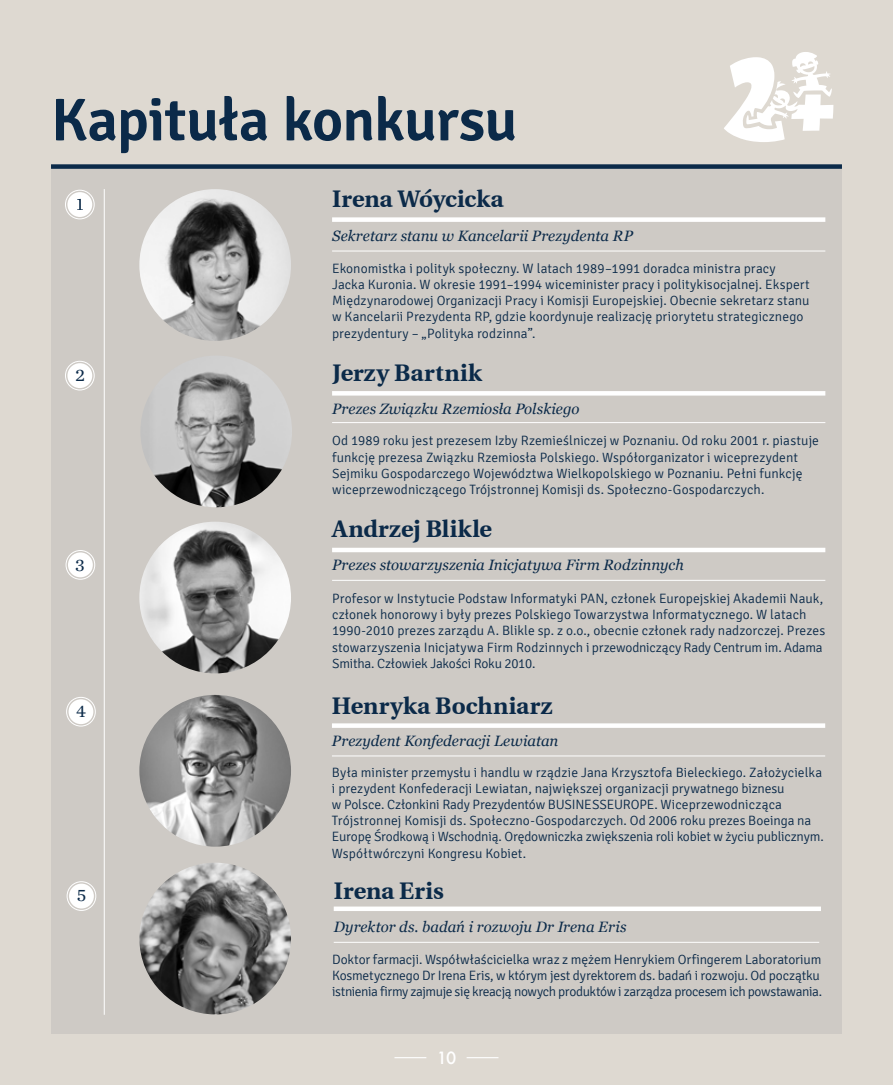
<style>
.page{position:relative;width:893px;height:1085px;background:#fff}
.page>*{position:absolute;margin:0;border:0;box-sizing:border-box;transform-origin:0 0}
.t1{font:600 60px "Signika";color:#0b2a49}
.t2{font:700 24px "Utopia";letter-spacing:.005em;color:#0b2a49}
.t3{font:18px "Chronicle Text G1";color:#0b2a49}
.t4{font:500 16.5px "Futura";color:#fff}
.t5{font:italic 15px "Georgia";color:#0b2a49}
.t6{font:300 13.5px/16.2px "Signika";letter-spacing:.005em;color:#0b2a49}
.t7{font:300 13.5px/16.2px "Signika";letter-spacing:-.015em;color:#0b2a49}
</style>
<div class="page">
<div style="left:0;top:0;width:893px;height:1084px;background:#ded9d1"></div>
<div style="left:51px;top:166px;width:791px;height:867px;background:#cecac5"></div>
<div style="left:51px;top:164px;width:791px;height:5px;background:#0b2a49"></div>
<img style="left:139px;top:189px;width:152px;height:152px;border-radius:76px">
<div style="left:332px;top:217px;width:493px;height:5px;background:#fff"></div>
<hr style="left:332px;top:250px;width:493px;height:1px;background:#fff">
<div style="left:67px;top:192px;width:25px;height:25px;background:#fff;border-radius:50%"></div>
<div style="left:65px;top:190px;width:29px;height:29px;border:1px solid #fff;border-radius:50%"></div>
<svg style="left:77px;top:199px;width:6px;height:11px"></svg>
<hr style="left:104px;top:189px;width:1px;height:825px;background:#fff">
<div style="left:68px;top:552px;width:25px;height:25px;background:#fff;border-radius:50%"></div>
<div style="left:66px;top:550px;width:29px;height:29px;border:1px solid #fff;border-radius:50%"></div>
<hr style="left:332px;top:391px;width:493px;height:4px;background:#fff">
<hr style="left:332px;top:422px;width:493px;height:1px;background:#fff">
<img style="left:140px;top:355px;width:152px;height:152px;border-radius:76px">
<div style="left:67px;top:363px;width:25px;height:25px;background:#fff;border-radius:50%"></div>
<div style="left:65px;top:361px;width:29px;height:29px;border:1px solid #fff;border-radius:50%"></div>
<img style="left:139px;top:694px;width:152px;height:152px;border-radius:76px">
<svg style="left:332px;top:723px;width:493px;height:4px;background:#fafaf9"></svg>
<hr style="left:332px;top:755px;width:493px;height:1px;background:#fff">
<div style="left:69px;top:699px;width:24px;height:25px;background:#fff;border-radius:50%"></div>
<div style="left:66px;top:697px;width:29px;height:29px;border:1px solid #fff;border-radius:50%"></div>
<svg style="left:724px;top:52px;width:109px;height:90px"></svg>
<img style="left:139px;top:521px;width:152px;height:152px;border-radius:76px">
<div style="left:332px;top:547px;width:493px;height:5px;background:#fff"></div>
<hr style="left:332px;top:580px;width:493px;height:1px;background:#fff">
<hr style="left:394px;top:1056px;width:32px;height:2px;background:#fff">
<hr style="left:467px;top:1056px;width:31px;height:2px;background:#fff">
<svg style="left:334px;top:906px;width:487px;height:4px;background:#f8f7f6"></svg>
<hr style="left:334px;top:941px;width:485px;height:1px;background:#fff">
<img style="left:139px;top:862px;width:152px;height:152px;border-radius:76px">
<div style="left:69px;top:883px;width:25px;height:25px;background:#fff;border-radius:50%"></div>
<div style="left:67px;top:881px;width:29px;height:29px;border:1px solid #fff;border-radius:50%"></div>
<h1 class="t1" style="left:51px;top:85px;width:468px">Kapituła konkursu</h1>
<h2 class="t2" style="left:332px;top:185px;width:173px">Irena Wóycicka</h2>
<p class="t5" style="left:332px;top:225px;width:302px">Sekretarz stanu w Kancelarii Prezydenta RP</p>
<h3 class="t3" style="left:75px;top:361px;width:11px">2</h3>
<h3 class="t3" style="left:75px;top:551px;width:11px">3</h3>
<h3 class="t3" style="left:76px;top:697px;width:11px">4</h3>
<h3 class="t3" style="left:77px;top:881px;width:11px">5</h3>
<p class="t6" style="left:332px;top:260px;width:479px">Ekonomistka i polityk społeczny. W latach 1989–1991 doradca ministra pracy Jacka Kuronia. W okresie 1991–1994 wiceminister pracy i politykisocjalnej. Ekspert Międzynarodowej Organizacji Pracy i Komisji Europejskiej. Obecnie sekretarz stanu w Kancelarii Prezydenta RP, gdzie koordynuje realizację priorytetu strategicznego prezydentury – „Polityka rodzinna”.</p>
<h2 class="t2" style="left:332px;top:358px;width:152px">Jerzy Bartnik</h2>
<p class="t5" style="left:332px;top:398px;width:249px">Prezes Związku Rzemiosła Polskiego</p>
<p class="t6" style="left:332px;top:433px;width:488px">Od 1989 roku jest prezesem Izby Rzemieślniczej w Poznaniu. Od roku 2001 r. piastuje funkcję prezesa Związku Rzemiosła Polskiego. Współorganizator i wiceprezydent Sejmiku Gospodarczego Województwa Wielkopolskiego w Poznaniu. Pełni funkcję wiceprzewodniczącego Trójstronnej Komisji ds. Społeczno-Gospodarczych.</p>
<h2 class="t2" style="left:332px;top:515px;width:161px">Andrzej Blikle</h2>
<p class="t5" style="left:332px;top:554px;width:353px">Prezes stowarzyszenia Inicjatywa Firm Rodzinnych</p>
<p class="t6" style="left:332px;top:590px;width:495px">Profesor w Instytucie Podstaw Informatyki PAN, członek Europejskiej Akademii Nauk, członek honorowy i były prezes Polskiego Towarzystwa Informatycznego. W latach 1990-2010 prezes zarządu A. Blikle sp. z o.o., obecnie członek rady nadzorczej. Prezes stowarzyszenia Inicjatywa Firm Rodzinnych i przewodniczący Rady Centrum im. Adama Smitha. Człowiek Jakości Roku 2010.</p>
<h2 class="t2" style="left:332px;top:691px;width:222px">Henryka Bochniarz</h2>
<p class="t5" style="left:332px;top:729px;width:228px">Prezydent Konfederacji Lewiatan</p>
<p class="t6" style="left:332px;top:764px;width:493px">Była minister przemysłu i handlu w rządzie Jana Krzysztofa Bieleckiego. Założycielka i prezydent Konfederacji Lewiatan, największej organizacji prywatnego biznesu<br>w Polsce. Członkini Rady Prezydentów BUSINESSEUROPE. Wiceprzewodnicząca Trójstronnej Komisji ds. Społeczno-Gospodarczych. Od 2006 roku prezes Boeinga na Europę Środkową i Wschodnią. Orędowniczka zwiększenia roli kobiet w życiu publicznym.<br>Współtwórczyni Kongresu Kobiet.</p>
<h2 class="t2" style="left:334px;top:877px;width:112px">Irena Eris</h2>
<p class="t5" style="left:334px;top:915px;width:294px">Dyrektor ds. badań i rozwoju Dr Irena Eris</p>
<p class="t7" style="left:332px;top:951px;width:491px">Doktor farmacji. Współwłaścicielka wraz z mężem Henrykiem Orfingerem Laboratorium<br>Kosmetycznego Dr Irena Eris, w którym jest dyrektorem ds. badań i rozwoju. Od początku istnienia firmy zajmuje się kreacją nowych produktów i zarządza procesem ich powstawania.</p>
<p class="t4" style="left:437px;top:1046px;width:21px">10</p>
</div>
